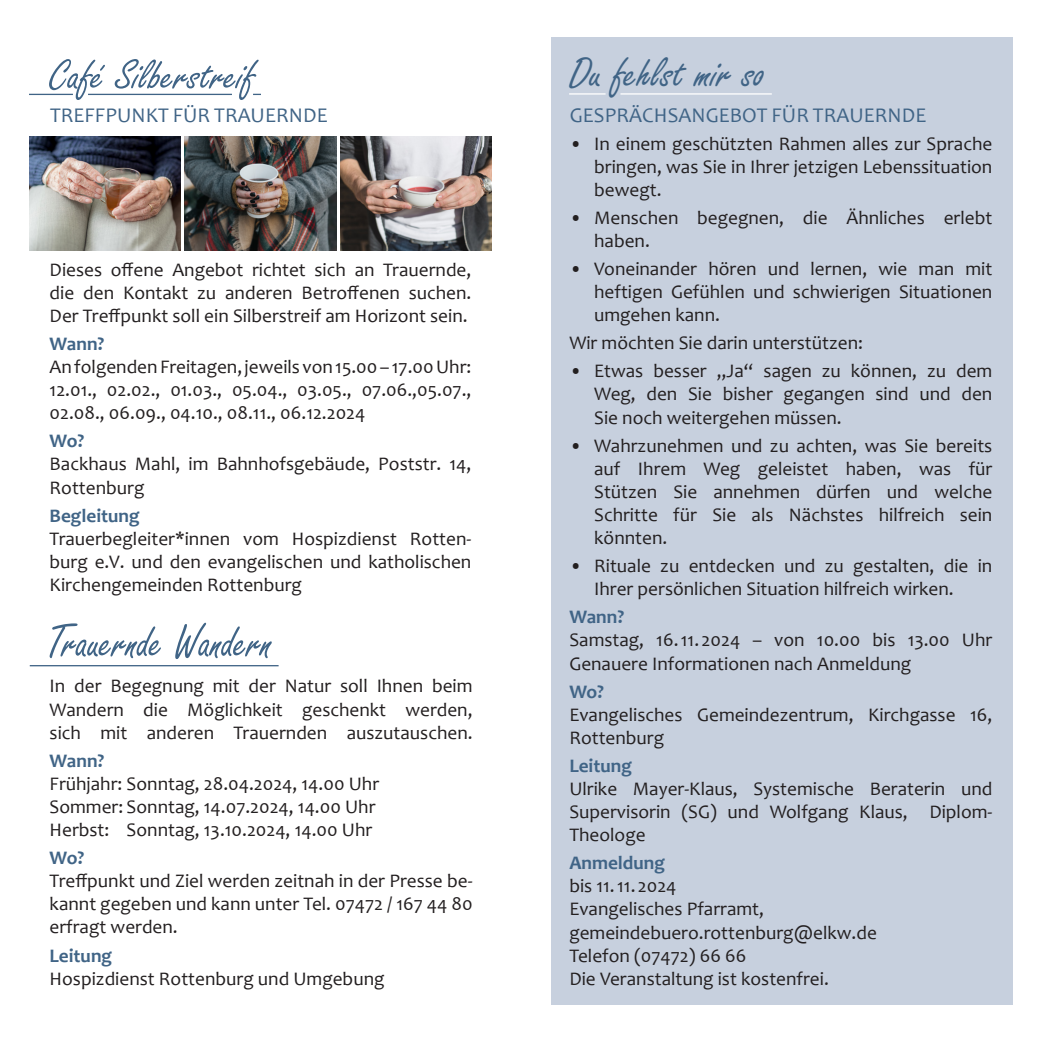
<style>
.page{position:relative;width:1042px;height:1042px;background:#fff}
.page>*{position:absolute;margin:0;border:0;box-sizing:border-box;transform-origin:0 0}
.t1{font:45.5px "Freestyle Script";color:#406486}
.t2{font:21px "Candara";letter-spacing:.005em;color:#406486}
.t3{font:19.25px/23.1px "Candara";color:#231f20;text-align:justify}
.t4{font:700 19.25px "Candara";color:#406486}
.s1{font-weight:700;color:#406486}
</style>
<div class="page">
<div style="left:551px;top:37px;width:461px;height:968px;background:#c7d0de"></div>
<hr style="left:29px;top:94px;width:44px;height:1px;background:#406486">
<svg style="left:50px;top:623px;width:222px;height:36px"></svg>
<hr style="left:30px;top:665px;width:249px;height:1px;background:#406486">
<hr style="left:569px;top:93px;width:36px;height:2px;background:#fff">
<img style="left:30px;top:136px;width:151px;height:115px">
<img style="left:185px;top:137px;width:151px;height:114px">
<img style="left:340px;top:136px;width:151px;height:115px">
<hr style="left:620px;top:93px;width:152px;height:2px;background:#fff">
<svg style="left:49px;top:59px;width:212px;height:41px"></svg>
<p class="t1" style="left:569px;top:48px;width:197px">Du fehlst mir so</p>
<p class="t3" style="left:594px;top:132px;width:400px;text-indent:-25px">• In einem geschützten Rahmen alles zur Sprache bringen, was Sie in Ihrer jetzigen Lebenssituation bewegt.</p>
<p class="t3" style="left:594px;top:206px;width:400px;text-indent:-25px">• Menschen begegnen, die Ähnliches erlebt haben.</p>
<p class="t3" style="left:594px;top:257px;width:400px;text-indent:-25px">• Voneinander hören und lernen, wie man mit heftigen Gefühlen und schwierigen Situationen umgehen kann.</p>
<p class="t3" style="left:569px;top:331px;width:295px">Wir möchten Sie darin unterstützen:</p>
<p class="t3" style="left:594px;top:359px;width:400px;text-indent:-25px">• Etwas besser „Ja“ sagen zu können, zu dem Weg, den Sie bisher gegangen sind und den Sie noch weitergehen müssen.</p>
<p class="t3" style="left:594px;top:434px;width:400px;text-indent:-25px">• Wahrzunehmen und zu achten, was Sie bereits auf Ihrem Weg geleistet haben, was für Stützen Sie annehmen dürfen und welche Schritte für Sie als Nächstes hilfreich sein könnten.</p>
<p class="t3" style="left:594px;top:554px;width:400px;text-indent:-25px">• Rituale zu entdecken und zu gestalten, die in<br>Ihrer persönlichen Situation hilfreich wirken.</p>
<p class="t4" style="left:569px;top:605px;width:56px">Wann?</p>
<p class="t3" style="left:569px;top:628px;width:424px">Samstag, 16.11. 2024 – von 10.00 bis 13.00 Uhr<br>Genauere Informationen nach Anmeldung</p>
<p class="t4" style="left:569px;top:679px;width:36px">Wo?</p>
<p class="t3" style="left:569px;top:703px;width:424px">Evangelisches Gemeindezentrum, Kirchgasse 16,<br>Rottenburg</p>
<p class="t4" style="left:569px;top:753px;width:64px">Leitung</p>
<p class="t3" style="left:569px;top:777px;width:424px">Ulrike Mayer-Klaus, Systemische Beraterin und Supervisorin (SG) und Wolfgang Klaus, Diplom-Theologe</p>
<p class="t4" style="left:569px;top:851px;width:97px">Anmeldung</p>
<p class="t3" style="left:569px;top:874px;width:196px">bis 11.11. 2024<br>Evangelisches Pfarramt,</p>
<p class="t3" style="left:569px;top:920px;width:309px">gemeindebuero.rottenburg@elkw.de<br>Telefon (07472) 66 66</p>
<p class="t3" style="left:569px;top:967px;width:261px">Die Veranstaltung ist kostenfrei.</p>
<p class="t2" style="left:50px;top:102px;width:279px">TREFFPUNKT FÜR TRAUERNDE</p>
<p class="t2" style="left:570px;top:102px;width:358px">GESPRÄCHSANGEBOT FÜR TRAUERNDE</p>
<p class="t3" style="left:50px;top:258px;width:423px">Dieses offene Angebot richtet sich an Trauernde, die den Kontakt zu anderen Betroffenen suchen.<br>Der Treffpunkt soll ein Silberstreif am Horizont sein.</p>
<p class="t3" style="left:50px;top:332px;width:423px;text-align:left"><span class="s1">Wann?<br></span>An folgenden Freitagen, jeweils von 15.00 – 17.00 Uhr:<br>12.01., 02.02., 01.03., 05.04., 03.05., 07.06.,05.07., 02.08., 06.09., 04.10., 08.11., 06.12.2024</p>
<p class="t4" style="left:50px;top:429px;width:36px">Wo?</p>
<p class="t3" style="left:50px;top:452px;width:423px">Backhaus Mahl, im Bahnhofsgebäude, Poststr. 14,<br>Rottenburg</p>
<p class="t4" style="left:50px;top:503px;width:92px">Begleitung</p>
<p class="t3" style="left:50px;top:527px;width:423px">Trauerbegleiter*innen vom Hospizdienst Rotten&shy;burg e.V. und den evangelischen und katholischen Kirchengemeinden Rottenburg</p>
<p class="t3" style="left:50px;top:674px;width:424px">In der Begegnung mit der Natur soll Ihnen beim Wandern die Möglichkeit geschenkt werden, sich mit anderen Trauernden auszutauschen.</p>
<p class="t4" style="left:50px;top:748px;width:56px">Wann?</p>
<p class="t3" style="left:50px;top:772px;width:331px">Frühjahr: Sonntag, 28.04.2024, 14.00 Uhr</p>
<p class="t3" style="left:50px;top:795px;width:327px">Sommer: Sonntag, 14.07.2024, 14.00 Uhr</p>
<p class="t3" style="left:50px;top:818px;width:324px">Herbst: Sonntag, 13.10.2024, 14.00 Uhr</p>
<p class="t4" style="left:50px;top:846px;width:36px">Wo?</p>
<p class="t3" style="left:50px;top:869px;width:424px">Treffpunkt und Ziel werden zeitnah in der Presse be&shy;kannt gegeben und kann unter Tel. 07472 / 167 44 80 erfragt werden.</p>
<p class="t4" style="left:50px;top:943px;width:64px">Leitung</p>
<p class="t3" style="left:50px;top:966px;width:336px">Hospizdienst Rottenburg und Umgebung</p>
</div>
